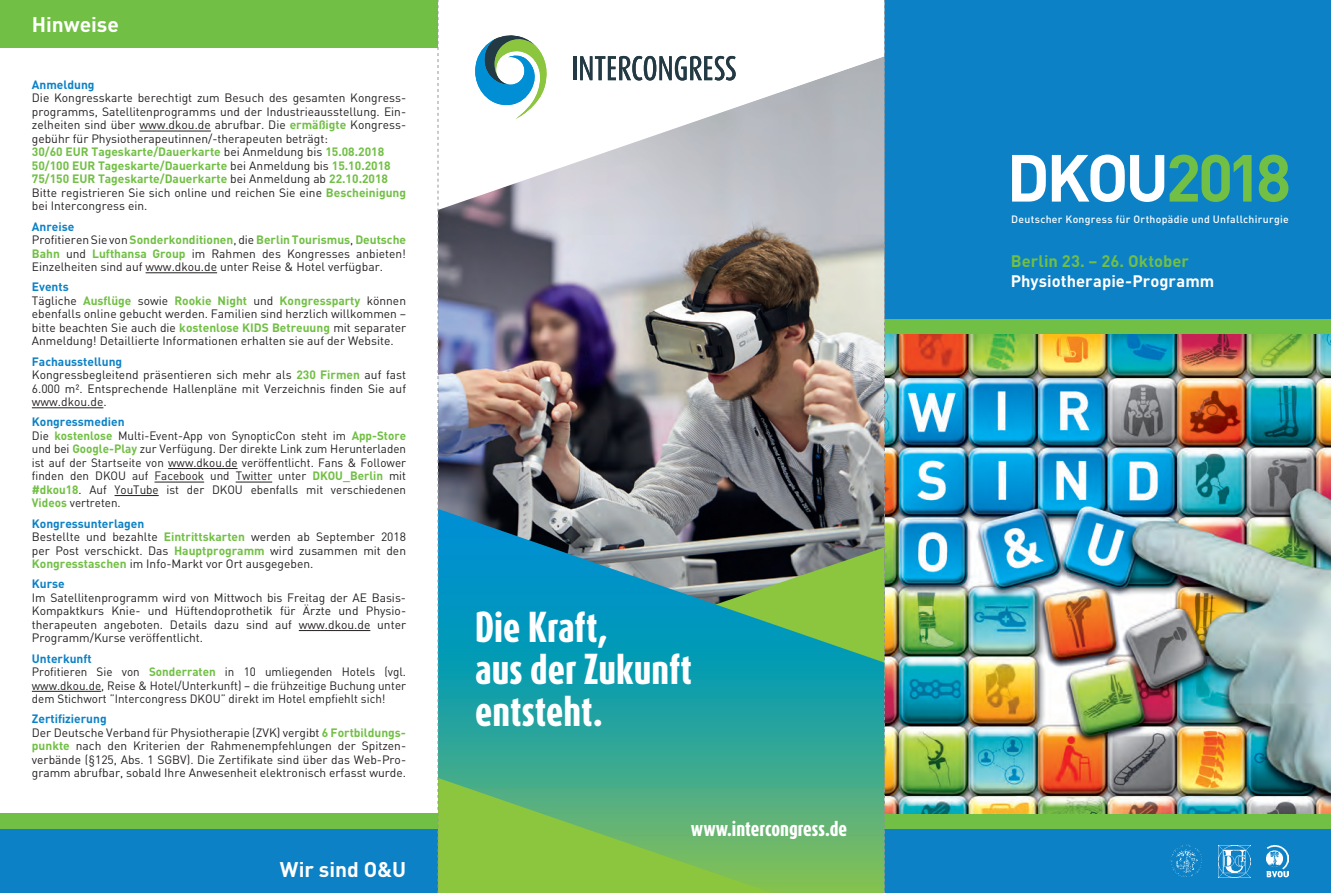
<style>
.page{position:relative;width:1331px;height:893px;background:#fff}
.page>*{position:absolute;margin:0;border:0;box-sizing:border-box;transform-origin:0 0}
.t1{font:800 36px/42px "Dax Compact Pro";color:#fff}
.t2{font:700 21px "DIN Pro";letter-spacing:-.005em;color:#fff}
.t3{font:800 18px "Dax Compact Pro";color:#fff}
.t4{font:700 16.5px "DIN Pro";letter-spacing:.005em;color:#fff}
.t5{font:700 16.5px "DIN Pro";letter-spacing:.005em;color:#71bf44}
.t6{font:12px/13.5px "DIN Pro";color:#231f20}
.t7{font:700 12px "DIN Pro";color:#0c81c5}
.t8{font:500 10.5px "DIN Pro";letter-spacing:.025em;color:#fff}
.s1{font-weight:700;color:#71bf44}
.s2{font-weight:700;color:#0c81c5}
</style>
<div class="page">
<div style="left:0;top:0;width:884px;height:48px;background:#71bf44"></div>
<div style="left:0;top:829px;width:1331px;height:64px;background:#0c81c5"></div>
<div style="left:0;top:813px;width:1331px;height:16px;background:#71bf44"></div>
<hr style="left:139px;top:131px;width:72px;height:1px;background:#231f20">
<hr style="left:146px;top:272px;width:71px;height:1px;background:#231f20">
<hr style="left:32px;top:407px;width:71px;height:1px;background:#231f20">
<hr style="left:168px;top:468px;width:70px;height:1px;background:#231f20">
<hr style="left:154px;top:482px;width:50px;height:1px;background:#231f20">
<hr style="left:236px;top:482px;width:36px;height:1px;background:#231f20">
<hr style="left:115px;top:495px;width:44px;height:1px;background:#231f20">
<hr style="left:299px;top:630px;width:71px;height:1px;background:#231f20">
<hr style="left:32px;top:691px;width:69px;height:1px;background:#231f20">
<div style="left:884px;top:0;width:447px;height:319px;background:#0c81c5"></div>
<div style="left:884px;top:319px;width:447px;height:16px;background:#71bf44"></div>
<img style="left:885px;top:335px;width:446px;height:478px">
<svg style="left:1012px;top:155px;width:276px;height:47px"></svg>
<img style="left:1170px;top:845px;width:32px;height:32px">
<img style="left:1218px;top:845px;width:32px;height:32px">
<img style="left:1266px;top:845px;width:22px;height:33px">
<img style="left:438px;top:0;width:447px;height:893px">
<h2 class="t2" style="left:32px;top:10px;width:89px">Hinweise</h2>
<p class="t7" style="left:32px;top:76px;width:64px">Anmeldung</p>
<p class="t6" style="left:32px;top:91px;width:376px">Die Kongresskarte berechtigt zum Besuch des gesamten Kongress&shy;programms, Satellitenprogramms und der Industrieausstellung. Ein&shy;zelheiten sind über www.dkou.de abrufbar. Die <span class="s1">ermäßigte</span> Kongress&shy;gebühr für Physiotherapeutinnen/-therapeuten beträgt:<br><span class="s1">30/60 EUR Tageskarte/Dauerkarte</span> bei Anmeldung bis <span class="s1">15.08.2018<br>50/100 EUR Tageskarte/Dauerkarte</span> bei Anmeldung bis <span class="s1">15.10.2018<br>75/150 EUR Tageskarte/Dauerkarte</span> bei Anmeldung ab <span class="s1">22.10.2018<br></span>Bitte registrieren Sie sich online und reichen Sie eine <span class="s1">Bescheinigung </span>bei Intercongress ein.</p>
<p class="t6" style="left:32px;top:219px;width:376px"><span class="s2">Anreise<br></span>Profitieren Sie von <span class="s1">Sonderkonditionen</span>, die <span class="s1">Berlin Tourismus</span>, <span class="s1">Deutsche Bahn</span> und <span class="s1">Lufthansa Group</span> im Rahmen des Kongresses anbieten!<br>Einzelheiten sind auf www.dkou.de unter Reise &amp; Hotel verfügbar.</p>
<p class="t6" style="left:32px;top:280px;width:376px"><span class="s2">Events<br></span>Tägliche <span class="s1">Ausflüge</span> sowie <span class="s1">Rookie Night</span> und <span class="s1">Kongressparty</span> können ebenfalls online gebucht werden. Familien sind herzlich willkommen – bitte beachten Sie auch die <span class="s1">kostenlose KIDS Betreuung</span> mit separater Anmeldung! Detaillierte Informationen erhalten sie auf der Website.</p>
<p class="t6" style="left:32px;top:354px;width:376px"><span class="s2">Fachausstellung<br></span>Kongressbegleitend präsentieren sich mehr als <span class="s1">230 Firmen</span> auf fast 6.000 m². Entsprechende Hallenpläne mit Verzeichnis finden Sie auf www.dkou.de.</p>
<p class="t6" style="left:32px;top:415px;width:376px"><span class="s2">Kongressmedien<br></span>Die <span class="s1">kostenlose</span> Multi-Event-App von SynopticCon steht im <span class="s1">App-Store </span>und bei <span class="s1">Google-Play</span> zur Verfügung. Der direkte Link zum Herunterladen ist auf der Startseite von www.dkou.de veröffentlicht. Fans &amp; Follower finden den DKOU auf Facebook und Twitter unter <span class="s1">DKOU_Berlin</span> mit <span class="s1">#dkou18</span>. Auf YouTube ist der DKOU ebenfalls mit verschiedenen <span class="s1">Videos</span> vertreten.</p>
<p class="t6" style="left:32px;top:516px;width:376px"><span class="s2">Kongressunterlagen<br></span>Bestellte und bezahlte <span class="s1">Eintrittskarten</span> werden ab September 2018 per Post verschickt. Das <span class="s1">Hauptprogramm</span> wird zusammen mit den <span class="s1">Kongresstaschen</span> im Info-Markt vor Ort ausgegeben.</p>
<p class="t7" style="left:32px;top:576px;width:34px">Kurse</p>
<p class="t6" style="left:32px;top:590px;width:376px;text-align:justify">Im Satellitenprogramm wird von Mittwoch bis Freitag der AE Basis-Kompaktkurs Knie- und Hüftendoprothetik für Ärzte und Physio&shy;therapeuten angeboten. Details dazu sind auf www.dkou.de unter Programm/Kurse veröffentlicht.</p>
<p class="t6" style="left:32px;top:651px;width:376px"><span class="s2">Unterkunft<br></span>Profitieren Sie von <span class="s1">Sonderraten</span> in 10 umliegenden Hotels (vgl. www.dkou.de, Reise &amp; Hotel/Unterkunft) – die frühzeitige Buchung unter dem Stichwort ”Intercongress DKOU” direkt im Hotel empfiehlt sich!</p>
<p class="t6" style="left:32px;top:712px;width:376px"><span class="s2">Zertifizierung<br></span>Der Deutsche Verband für Physiotherapie (ZVK) vergibt <span class="s1">6 Fortbildungs&shy;punkte</span> nach den Kriterien der Rahmenempfehlungen der Spitzen&shy;verbände (§125, Abs. 1 SGBV). Die Zertifikate sind über das Web-Pro&shy;gramm abrufbar, sobald Ihre Anwesenheit elektronisch erfasst wurde.</p>
<h2 class="t2" style="left:280px;top:855px;width:128px">Wir sind O&amp;U</h2>
<h1 class="t1" style="left:475px;top:606px;width:218px">Die Kraft,<br>aus der Zukunft entsteht.</h1>
<h3 class="t3" style="left:691px;top:816px;width:158px">www.intercongress.de</h3>
<p class="t8" style="left:1011px;top:212px;width:279px">Deutscher Kongress für Orthopädie und Unfallchirurgie</p>
<h3 class="t5" style="left:1011px;top:250px;width:180px">Berlin 23. – 26. Oktober</h3>
<h3 class="t4" style="left:1011px;top:270px;width:205px">Physiotherapie-Programm</h3>
</div>
